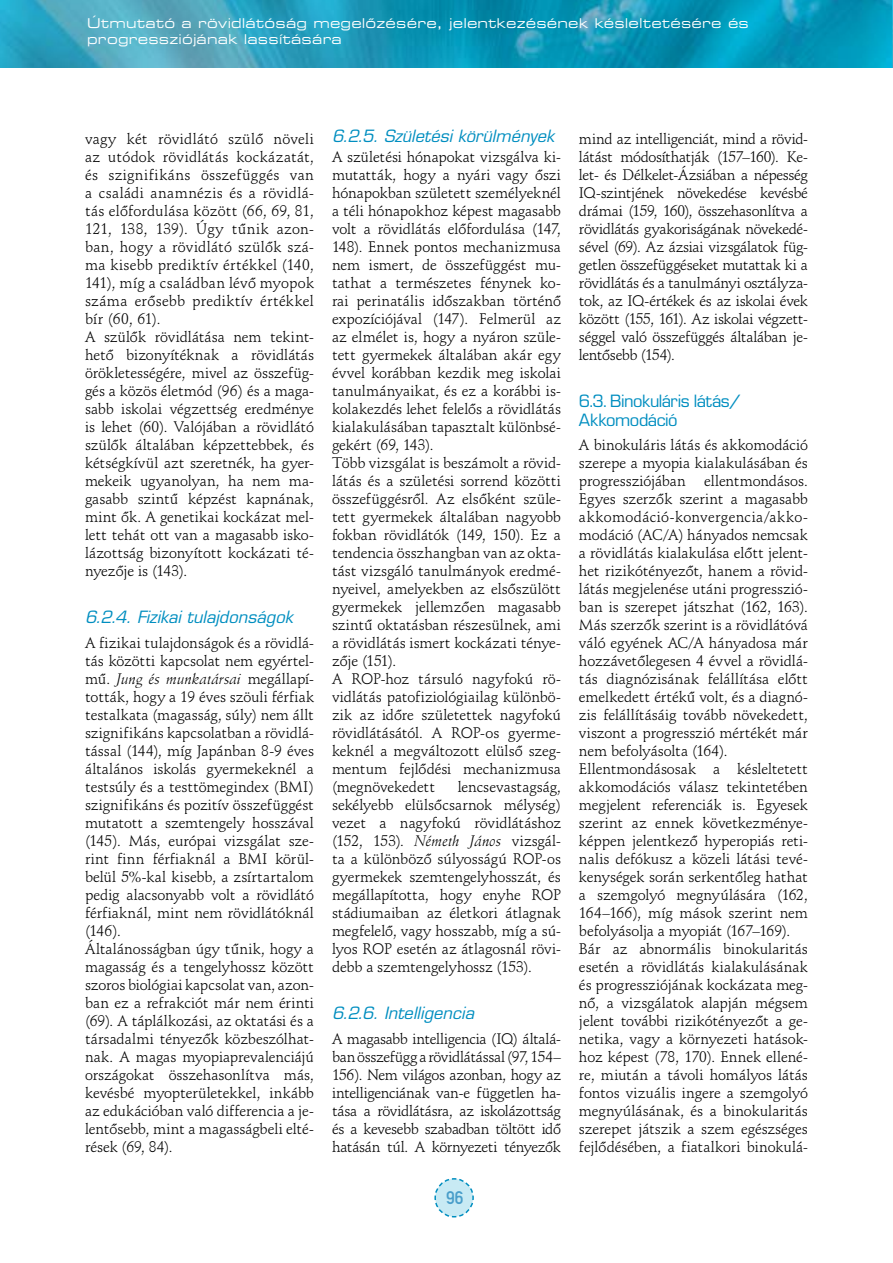
<style>
.page{position:relative;width:893px;height:1263px;background:#fff}
.page>*{position:absolute;margin:0;border:0;box-sizing:border-box;transform-origin:0 0}
.t1{font:18px "DIN Mittelschrift Alt PFL";color:#4a9eca}
.t2{font:italic 16.5px "Square 721 PFL";letter-spacing:.005em;color:#008ec0}
.t3{font:16.5px/19.5px "Square 721 PFL";letter-spacing:-.005em;color:#008ec0}
.t4{font:15px/18px "Schneidler PFL";color:#000}
.t5{font:13.5px/16.2px "Square 721 Ex PFL";letter-spacing:.015em;color:#fff}
.s1{font-style:italic}
</style>
<div class="page">
<svg style="left:434px;top:1178px;width:40px;height:40px"></svg>
<img style="left:0;top:0;width:893px;height:68px">
<p class="t5" style="left:87px;top:15px;width:663px">Útmutató a rövidlátóság megelőzésére, jelentkezésének késleltetésére és progressziójának lassítására</p>
<p class="t4" style="left:85px;top:130px;width:230px">vagy két rövidlátó szülő növeli az utódok rövidlátás kockázatát, és szignifikáns összefüggés van a családi anamnézis és a rövidlá&shy;tás előfordulása között (66, 69, 81,<br>121, 138, 139). Úgy tűnik azon&shy;ban, hogy a rövidlátó szülők szá&shy;ma kisebb prediktív értékkel (140,<br>141), míg a családban lévő myopok száma erősebb prediktív értékkel bír (60, 61).<br>A szülők rövidlátása nem tekint&shy;hető bizonyítéknak a rövidlátás örökletességére, mivel az összefüg&shy;gés a közös életmód (96) és a maga&shy;sabb iskolai végzettség eredménye is lehet (60). Valójában a rövidlátó szülők általában képzettebbek, és kétségkívül azt szeretnék, ha gyer&shy;mekeik ugyanolyan, ha nem ma&shy;gasabb szintű képzést kapnának, mint ők. A genetikai kockázat mel&shy;lett tehát ott van a magasabb isko&shy;lázottság bizonyított kockázati té&shy;nyezője is (143).</p>
<p class="t2" style="left:85px;top:606px;width:209px">6.2.4. Fizikai tulajdonságok</p>
<p class="t4" style="left:85px;top:634px;width:230px">A fizikai tulajdonságok és a rövidlá&shy;tás közötti kapcsolat nem egyértel&shy;mű. <span class="s1">Jung és munkatársai</span> megállapí&shy;tották, hogy a 19 éves szöuli férfiak testalkata (magasság, súly) nem állt szignifikáns kapcsolatban a rövidlá&shy;tással (144), míg Japánban 8-9 éves általános iskolás gyermekeknél a testsúly és a testtömegindex (BMI) szignifikáns és pozitív összefüggést mutatott a szemtengely hosszával (145). Más, európai vizsgálat sze&shy;rint finn férfiaknál a BMI körül&shy;belül 5%-kal kisebb, a zsírtartalom pedig alacsonyabb volt a rövidlátó férfiaknál, mint nem rövidlátóknál (146).<br>Általánosságban úgy tűnik, hogy a magasság és a tengelyhossz között szoros biológiai kapcsolat van, azon&shy;ban ez a refrakciót már nem érinti (69). A táplálkozási, az oktatási és a társadalmi tényezők közbeszólhat&shy;nak. A magas myopiaprevalenciájú országokat összehasonlítva más, kevésbé myopterületekkel, inkább az edukációban való differencia a je&shy;lentősebb, mint a magasságbeli elté&shy;rések (69, 84).</p>
<p class="t2" style="left:332px;top:126px;width:224px">6.2.5. Születési körülmények</p>
<p class="t4" style="left:332px;top:148px;width:230px">A születési hónapokat vizsgálva ki&shy;mutatták, hogy a nyári vagy őszi hónapokban született személyeknél a téli hónapokhoz képest magasabb volt a rövidlátás előfordulása (147, 148). Ennek pontos mechanizmusa nem ismert, de összefüggést mu&shy;tathat a természetes fénynek ko&shy;rai perinatális időszakban történő expozíciójával (147). Felmerül az az elmélet is, hogy a nyáron szüle&shy;tett gyermekek általában akár egy évvel korábban kezdik meg iskolai tanulmányaikat, és ez a korábbi is&shy;kolakezdés lehet felelős a rövidlátás kialakulásában tapasztalt különbsé&shy;gekért (69, 143).<br>Több vizsgálat is beszámolt a rövid&shy;látás és a születési sorrend közötti összefüggésről. Az elsőként szüle&shy;tett gyermekek általában nagyobb fokban rövidlátók (149, 150). Ez a tendencia összhangban van az okta&shy;tást vizsgáló tanulmányok eredmé&shy;nyeivel, amelyekben az elsőszülött gyermekek jellemzően magasabb szintű oktatásban részesülnek, ami a rövidlátás ismert kockázati ténye&shy;zője (151).<br>A ROP-hoz társuló nagyfokú rö&shy;vidlátás patofiziológiailag különbö&shy;zik az időre születettek nagyfokú rövidlátásától. A ROP-os gyerme&shy;keknél a megváltozott elülső szeg&shy;mentum fejlődési mechanizmusa (megnövekedett</p>
<p class="t4" style="left:332px;top:778px;width:230px;text-align:justify;text-indent:126px">lencsevastagság, sekélyebb elülsőcsarnok mélység) vezet a nagyfokú rövidlátáshoz (152, 153). <span class="s1">Németh János</span> vizsgál&shy;ta a különböző súlyosságú ROP-os gyermekek szemtengelyhosszát, és megállapította, hogy enyhe ROP stádiumaiban az életkori átlagnak megfelelő, vagy hosszabb, míg a sú&shy;lyos ROP esetén az átlagosnál rövi&shy;debb a szemtengelyhossz (153).</p>
<p class="t2" style="left:332px;top:1002px;width:144px">6.2.6. Intelligencia</p>
<p class="t4" style="left:332px;top:1030px;width:230px;text-align:justify">A magasabb intelligencia (IQ) általá&shy;ban összefügg a rövidlátással (97, 154– 156). Nem világos azonban, hogy az intelligenciának van-e független ha&shy;tása a rövidlátásra, az iskolázottság és a kevesebb szabadban töltött idő hatásán túl. A környezeti tényezők</p>
<p class="t1" style="left:446px;top:1187px;width:18px">96</p>
<p class="t4" style="left:579px;top:130px;width:230px;text-align:justify">mind az intelligenciát, mind a rövid&shy;látást módosíthatják (157–160). Ke&shy;let- és Délkelet-Ázsiában a népesség IQ-szintjének növekedése kevésbé drámai (159, 160), összehasonlítva a rövidlátás gyakoriságának növekedé&shy;sével (69). Az ázsiai vizsgálatok füg&shy;getlen összefüggéseket mutattak ki a rövidlátás és a tanulmányi osztályza&shy;tok, az IQ-értékek és az iskolai évek között (155, 161). Az iskolai végzett&shy;séggel való összefüggés általában je&shy;lentősebb (154).</p>
<p class="t3" style="left:579px;top:391px;width:162px">6.3. Binokuláris látás/<br>Akkomodáció</p>
<p class="t4" style="left:579px;top:436px;width:230px">A binokuláris látás és akkomodáció szerepe a myopia kialakulásában és progressziójában ellentmondásos.<br>Egyes szerzők szerint a magasabb akkomodáció-konvergencia/akko&shy;modáció (AC/A) hányados nemcsak a rövidlátás kialakulása előtt jelent&shy;het rizikótényezőt, hanem a rövid&shy;látás megjelenése utáni progresszió&shy;ban is szerepet játszhat (162, 163).<br>Más szerzők szerint is a rövidlátóvá váló egyének AC/A hányadosa már hozzávetőlegesen 4 évvel a rövidlá&shy;tás diagnózisának felállítása előtt emelkedett értékű volt, és a diagnó&shy;zis felállításáig tovább növekedett, viszont a progresszió mértékét már nem befolyásolta (164).<br>Ellentmondásosak a késleltetett akkomodációs válasz tekintetében megjelent referenciák is. Egyesek szerint az ennek következménye&shy;képpen jelentkező hyperopiás reti&shy;nalis defókusz a közeli látási tevé&shy;kenységek során serkentőleg hathat a szemgolyó megnyúlására (162, 164–166), míg mások szerint nem befolyásolja a myopiát (167–169).<br>Bár az abnormális binokularitás esetén a rövidlátás kialakulásának és progressziójának kockázata meg&shy;nő, a vizsgálatok alapján mégsem jelent további rizikótényezőt a ge&shy;netika, vagy a környezeti hatások&shy;hoz képest (78, 170). Ennek ellené&shy;re, miután a távoli homályos látás fontos vizuális ingere a szemgolyó megnyúlásának, és a binokularitás szerepet játszik a szem egészséges fejlődésében, a fiatalkori binokulá-</p>
</div>
